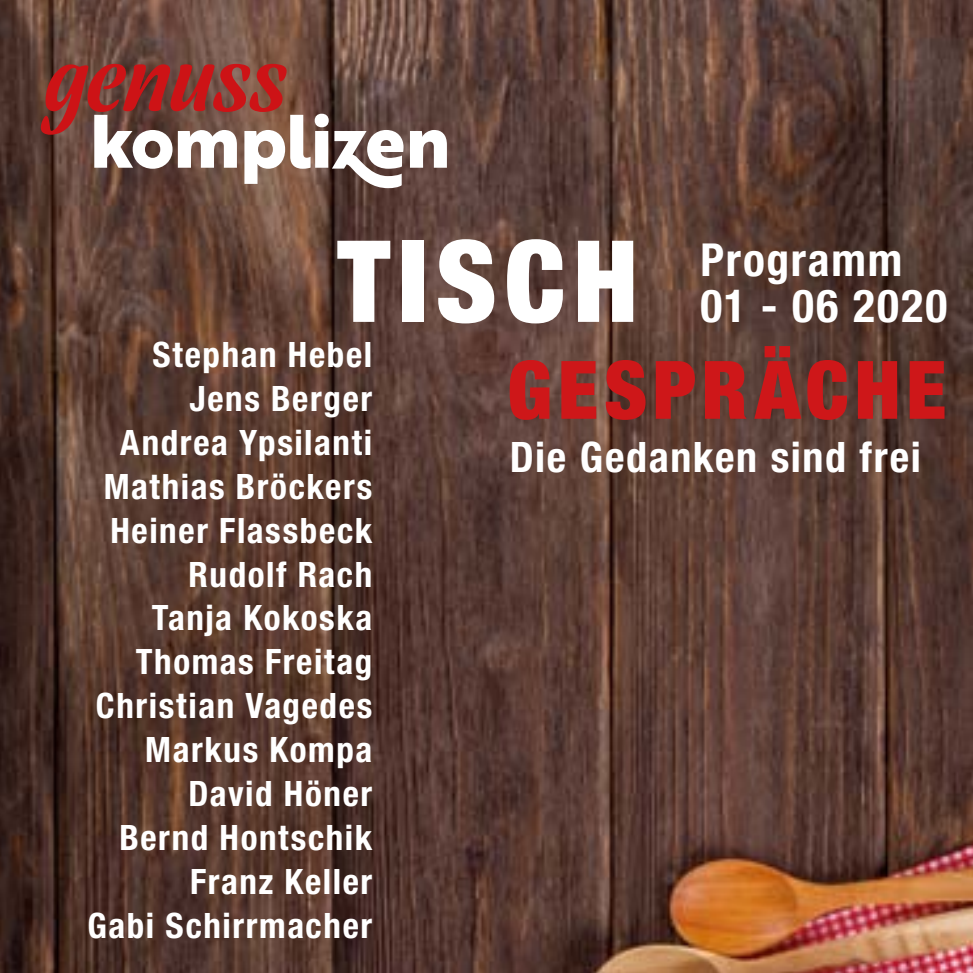
<style>
.page{position:relative;width:973px;height:973px;background:#fff}
.page>*{position:absolute;margin:0;border:0;box-sizing:border-box;transform-origin:0 0}
.t1{font:900 condensed 113.4px "Helvetica Neue LT Std";letter-spacing:.065em;color:#fff}
.t2{font:99.05px "Dessert Script";letter-spacing:-.02em;color:#cd1316}
.t3{font:900 condensed 80.5px "Helvetica Neue LT Std";letter-spacing:.065em;color:#ce1719}
.t4{font:700 73.5px "Brother 1816 Extra";letter-spacing:-.01em;color:#fff}
.t5{font:700 condensed 45.5px/46.2px "Helvetica Neue LT Std";letter-spacing:.04em;color:#fff}
.t6{font:700 condensed 42px "Helvetica Neue LT Std";letter-spacing:.04em;color:#fff}
.t7{font:700 condensed 35px/44.1px "Helvetica Neue LT Std";letter-spacing:.045em;color:#fff;text-align:right}
</style>
<div class="page">
<img style="left:0;top:0;width:972px;height:972px">
<h2 class="t2" style="left:44px;top:5px;width:245px">genuss</h2>
<h3 class="t4" style="left:90px;top:85px;width:362px">komplizen</h3>
<h1 class="t1" style="left:337px;top:211px;width:302px">TISCH</h1>
<h3 class="t3" style="left:507px;top:340px;width:441px">GESPRÄCHE</h3>
<h3 class="t5" style="left:700px;top:236px;width:248px">Programm<br>01 - 06 2020</h3>
<p class="t7" style="left:87px;top:331px;width:286px">Stephan Hebel<br>Jens Berger<br>Andrea Ypsilanti<br>Mathias Bröckers<br>Heiner Flassbeck<br>Rudolf Rach<br>Tanja Kokoska<br>Thomas Freitag<br>Christian Vagedes<br>Markus Kompa<br>David Höner<br>Bernd Hontschik<br>Franz Keller<br>Gabi Schirrmacher</p>
<p class="t6" style="left:509px;top:432px;width:412px">Die Gedanken sind frei</p>
</div>
